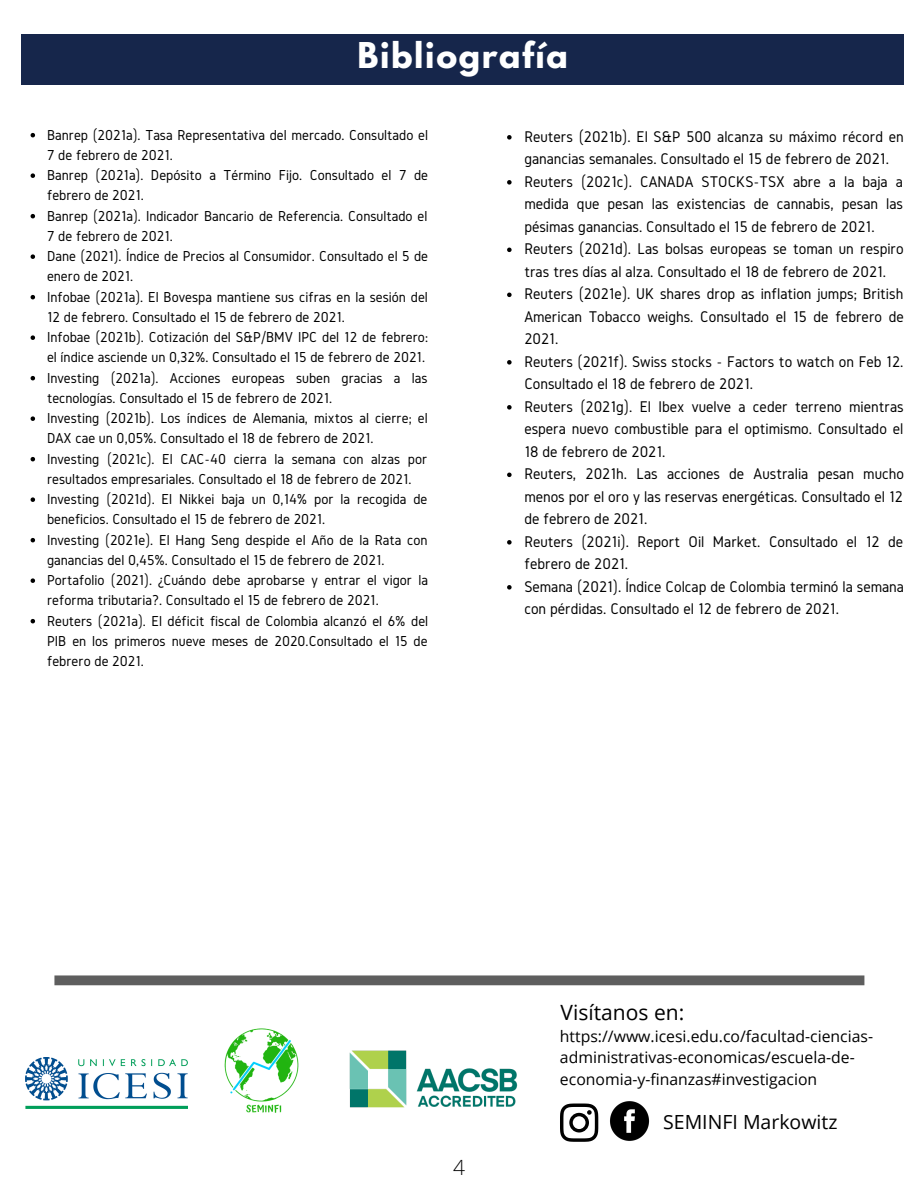
<style>
.page{position:relative;width:918px;height:1188px;background:#fff}
.page>*{position:absolute;margin:0;border:0;box-sizing:border-box;transform-origin:0 0}
.t1{font:700 31.5px "League Spartan";letter-spacing:.05em;color:#fff}
.t2{font:21px "Open Sans";color:#000}
.t3{font:300 21px "Open Sans";color:#000}
.t4{font:19.5px "Open Sans";color:#000}
.t5{font:16.05px/22.5px "Gidole";color:#000}
.t6{font:15.75px/21.8px "Open Sans";color:#000}
.t7{font:15px/20.2px "Gidole";color:#000}
</style>
<div class="page">
<svg style="left:31px;top:133px;width:4px;height:4px"></svg>
<svg style="left:31px;top:173px;width:4px;height:5px"></svg>
<svg style="left:31px;top:214px;width:4px;height:4px"></svg>
<svg style="left:31px;top:254px;width:4px;height:5px"></svg>
<svg style="left:31px;top:295px;width:4px;height:4px"></svg>
<svg style="left:31px;top:335px;width:4px;height:5px"></svg>
<svg style="left:31px;top:376px;width:4px;height:4px"></svg>
<svg style="left:31px;top:416px;width:4px;height:5px"></svg>
<svg style="left:31px;top:457px;width:4px;height:4px"></svg>
<svg style="left:31px;top:497px;width:4px;height:5px"></svg>
<svg style="left:31px;top:538px;width:4px;height:4px"></svg>
<svg style="left:31px;top:578px;width:4px;height:5px"></svg>
<svg style="left:31px;top:619px;width:4px;height:4px"></svg>
<svg style="left:54px;top:975px;width:810px;height:10px;background:#656565"></svg>
<svg style="left:560px;top:1104px;width:38px;height:38px"></svg>
<img style="left:224px;top:1028px;width:75px;height:85px">
<img style="left:26px;top:1057px;width:162px;height:51px">
<img style="left:349px;top:1050px;width:169px;height:58px">
<img style="left:610px;top:1101px;width:40px;height:40px">
<div style="left:22px;top:35px;width:882px;height:50px;background:#16264b"></div>
<svg style="left:507px;top:135px;width:5px;height:5px"></svg>
<svg style="left:507px;top:180px;width:5px;height:5px"></svg>
<svg style="left:507px;top:248px;width:5px;height:4px"></svg>
<svg style="left:507px;top:293px;width:5px;height:4px"></svg>
<svg style="left:507px;top:360px;width:5px;height:5px"></svg>
<svg style="left:507px;top:405px;width:5px;height:5px"></svg>
<svg style="left:507px;top:473px;width:5px;height:4px"></svg>
<svg style="left:507px;top:540px;width:5px;height:5px"></svg>
<svg style="left:507px;top:585px;width:5px;height:5px"></svg>
<p class="t1" style="left:358px;top:40px;width:212px">Bibliografía</p>
<p class="t7" style="left:47px;top:124px;width:382px">Banrep (2021a). Tasa Representativa del mercado. Consultado el<br>7 de febrero de 2021.</p>
<p class="t7" style="left:47px;top:165px;width:382px">Banrep (2021a). Depósito a Término Fijo. Consultado el 7 de febrero de 2021.</p>
<p class="t7" style="left:47px;top:205px;width:382px">Banrep (2021a). Indicador Bancario de Referencia. Consultado el<br>7 de febrero de 2021.</p>
<p class="t7" style="left:47px;top:246px;width:383px">Dane (2021). Índice de Precios al Consumidor. Consultado el 5 de enero de 2021.</p>
<p class="t7" style="left:47px;top:286px;width:382px">Infobae (2021a). El Bovespa mantiene sus cifras en la sesión del<br>12 de febrero. Consultado el 15 de febrero de 2021.</p>
<p class="t7" style="left:47px;top:327px;width:383px">Infobae (2021b). Cotización del S&amp;P/BMV IPC del 12 de febrero: el índice asciende un 0,32%. Consultado el 15 de febrero de 2021.</p>
<p class="t7" style="left:47px;top:367px;width:382px">Investing (2021a). Acciones europeas suben gracias a las tecnologías. Consultado el 15 de febrero de 2021.</p>
<p class="t7" style="left:47px;top:408px;width:382px">Investing (2021b). Los índices de Alemania, mixtos al cierre; el<br>DAX cae un 0,05%. Consultado el 18 de febrero de 2021.</p>
<p class="t7" style="left:47px;top:448px;width:382px">Investing (2021c). El CAC-40 cierra la semana con alzas por resultados empresariales. Consultado el 18 de febrero de 2021.</p>
<p class="t7" style="left:47px;top:489px;width:382px">Investing (2021d). El Nikkei baja un 0,14% por la recogida de beneficios. Consultado el 15 de febrero de 2021.</p>
<p class="t7" style="left:47px;top:529px;width:382px">Investing (2021e). El Hang Seng despide el Año de la Rata con ganancias del 0,45%. Consultado el 15 de febrero de 2021.</p>
<p class="t7" style="left:47px;top:570px;width:383px">Portafolio (2021). ¿Cuándo debe aprobarse y entrar el vigor la reforma tributaria?. Consultado el 15 de febrero de 2021.</p>
<p class="t7" style="left:47px;top:610px;width:383px;text-align:justify">Reuters (2021a). El déficit fiscal de Colombia alcanzó el 6% del PIB en los primeros nueve meses de 2020.Consultado el 15 de febrero de 2021.</p>
<p class="t5" style="left:524px;top:125px;width:381px">Reuters (2021b). El S&amp;P 500 alcanza su máximo récord en ganancias semanales. Consultado el 15 de febrero de 2021.</p>
<p class="t5" style="left:524px;top:170px;width:380px;text-align:justify">Reuters (2021c). CANADA STOCKS-TSX abre a la baja a medida que pesan las existencias de cannabis, pesan las pésimas ganancias. Consultado el 15 de febrero de 2021.</p>
<p class="t5" style="left:524px;top:238px;width:381px">Reuters (2021d). Las bolsas europeas se toman un respiro tras tres días al alza. Consultado el 18 de febrero de 2021.</p>
<p class="t5" style="left:524px;top:283px;width:381px;text-align:justify">Reuters (2021e). UK shares drop as inflation jumps; British American Tobacco weighs. Consultado el 15 de febrero de 2021.</p>
<p class="t5" style="left:524px;top:350px;width:381px">Reuters (2021f). Swiss stocks - Factors to watch on Feb 12.<br>Consultado el 18 de febrero de 2021.</p>
<p class="t5" style="left:524px;top:395px;width:381px;text-align:justify">Reuters (2021g). El Ibex vuelve a ceder terreno mientras espera nuevo combustible para el optimismo. Consultado el 18 de febrero de 2021.</p>
<p class="t5" style="left:524px;top:463px;width:381px;text-align:justify">Reuters, 2021h. Las acciones de Australia pesan mucho menos por el oro y las reservas energéticas. Consultado el 12 de febrero de 2021.</p>
<p class="t5" style="left:524px;top:530px;width:380px">Reuters (2021i). Report Oil Market. Consultado el 12 de febrero de 2021.</p>
<p class="t5" style="left:524px;top:575px;width:381px">Semana (2021). Índice Colcap de Colombia terminó la semana con pérdidas. Consultado el 12 de febrero de 2021.</p>
<p class="t3" style="left:453px;top:1152px;width:13px">4</p>
<p class="t2" style="left:561px;top:997px;width:125px">Visítanos en:</p>
<p class="t6" style="left:560px;top:1025px;width:315px">https://www.icesi.edu.co/facultad-ciencias&shy;administrativas-economicas/escuela-de&shy;economia-y-finanzas#investigacion</p>
<p class="t4" style="left:663px;top:1108px;width:176px">SEMINFI Markowitz</p>
</div>
